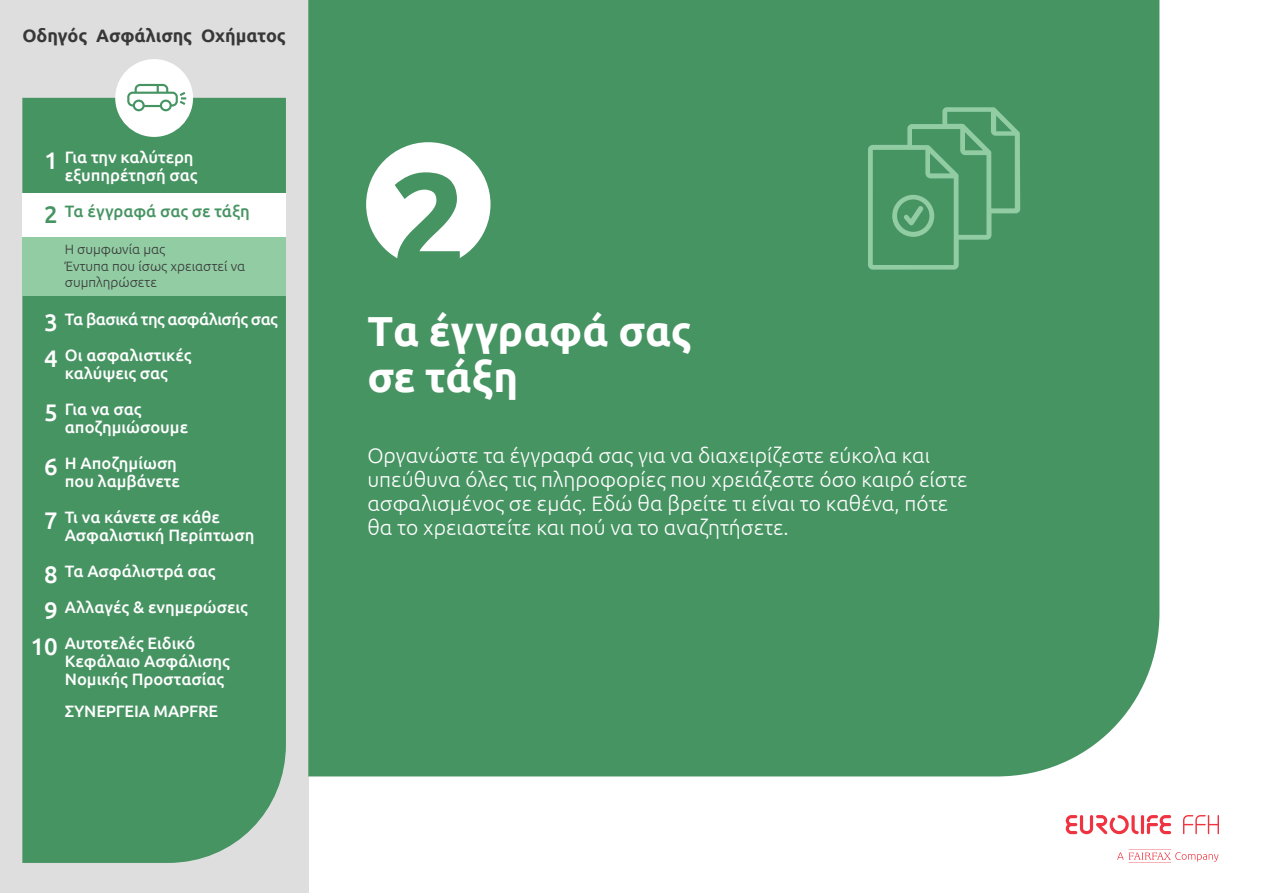
<style>
.page{position:relative;width:1263px;height:893px;background:#fff}
.page>*{position:absolute;margin:0;border:0;box-sizing:border-box;transform-origin:0 0}
.t1{font:700 135px "Ubuntu";color:#479463}
.t2{font:700 42px/46px "Ubuntu";color:#fff}
.t3{font:500 24px/36px "Ubuntu";color:#fff}
.t4{font:500 24px "Ubuntu";color:#479463}
.t5{font:300 21px/24px "Ubuntu";color:#fff}
.t6{font:700 18px "Ubuntu";color:#383838}
.t7{font:500 16.5px/36px "Ubuntu";color:#fff}
.t8{font:500 16.5px/36px "Ubuntu";letter-spacing:-.03em;color:#fff}
.t9{font:500 16.5px "Ubuntu";color:#479463}
.t10{font:300 13.5px/16.5px "Ubuntu";color:#383838}
</style>
<div class="page">
<div style="left:0;top:0;width:308px;height:893px;background:#dedede"></div>
<div style="left:22px;top:98px;width:264px;height:765px;background:#479463"></div>
<div style="left:308px;top:0;width:851px;height:776px;background:#479463"></div>
<div style="left:366px;top:142px;width:124px;height:125px;background:#fff;border-radius:50%"></div>
<svg style="left:868px;top:107px;width:152px;height:163px"></svg>
<div style="left:115px;top:59px;width:78px;height:78px;background:#fff;border-radius:50%"></div>
<svg style="left:127px;top:84px;width:59px;height:27px"></svg>
<svg style="left:1117px;top:849px;width:101px;height:14px"></svg>
<svg style="left:1183px;top:815px;width:36px;height:19px"></svg>
<hr style="left:1141px;top:815px;width:3px;height:19px;background:#ef3340;border-radius:2px">
<svg style="left:1066px;top:815px;width:73px;height:19px"></svg>
<svg style="left:1147px;top:815px;width:24px;height:19px"></svg>
<div style="left:22px;top:237px;width:264px;height:59px;background:#91cca3"></div>
<div style="left:22px;top:194px;width:264px;height:43px;background:#fff"></div>
<p class="t6" style="left:22px;top:25px;width:265px">Oδηγός Ασφάλισης Οχήματος</p>
<h3 class="t3" style="left:44px;top:142px;width:15px">1</h3>
<h3 class="t4" style="left:44px;top:199px;width:15px">2</h3>
<p class="t7" style="left:65px;top:148px;width:134px;line-height:18px">Για την καλύτερη εξυπηρέτησή σας</p>
<p class="t9" style="left:65px;top:201px;width:186px">Τα έγγραφά σας σε τάξη</p>
<p class="t10" style="left:65px;top:241px;width:182px">Η συμφωνία μας<br>Έντυπα που ίσως χρειαστεί να συμπληρώσετε</p>
<p class="t8" style="left:65px;top:301px;width:214px">Τα βασικά της ασφάλισής σας<br>Οι ασφαλιστικές</p>
<p class="t7" style="left:65px;top:355px;width:104px">καλύψεις σας<br>Για να σας</p>
<p class="t7" style="left:65px;top:409px;width:125px">αποζημιώσουμε<br>Η Aποζημίωση</p>
<p class="t7" style="left:65px;top:463px;width:157px">που λαμβάνετε<br>Τι να κάνετε σε κάθε</p>
<p class="t7" style="left:65px;top:517px;width:191px">Ασφαλιστική Περίπτωση<br>Τα Ασφάλιστρά σας<br>Αλλαγές &amp; ενημερώσεις<br>Αυτοτελές Ειδικό</p>
<p class="t7" style="left:65px;top:652px;width:166px;line-height:18px">Κεφάλαιο Ασφάλισης<br>Νομικής Προστασίας</p>
<p class="t7" style="left:65px;top:692px;width:155px">ΣΥΝΕΡΓΕΙΑ MAPFRE</p>
<h3 class="t3" style="left:44px;top:304px;width:15px">3<br>4</h3>
<h3 class="t3" style="left:44px;top:394px;width:15px">5</h3>
<h3 class="t3" style="left:44px;top:448px;width:15px">6</h3>
<h3 class="t3" style="left:44px;top:502px;width:15px">7</h3>
<h3 class="t3" style="left:31px;top:556px;width:29px;text-align:center">8<br>9<br>10</h3>
<h1 class="t1" style="left:390px;top:138px;width:78px">2</h1>
<h2 class="t2" style="left:367px;top:308px;width:326px">Tα έγγραφά σας σε τάξη</h2>
<p class="t5" style="left:367px;top:443px;width:602px">Οργανώστε τα έγγραφά σας για να διαχειρίζεστε εύκολα και υπεύθυνα όλες τις πληροφορίες που χρειάζεστε όσο καιρό είστε ασφαλισμένος σε εμάς. Εδώ θα βρείτε τι είναι το καθένα, πότε θα το χρειαστείτε και πού να το αναζητήσετε.</p>
</div>
